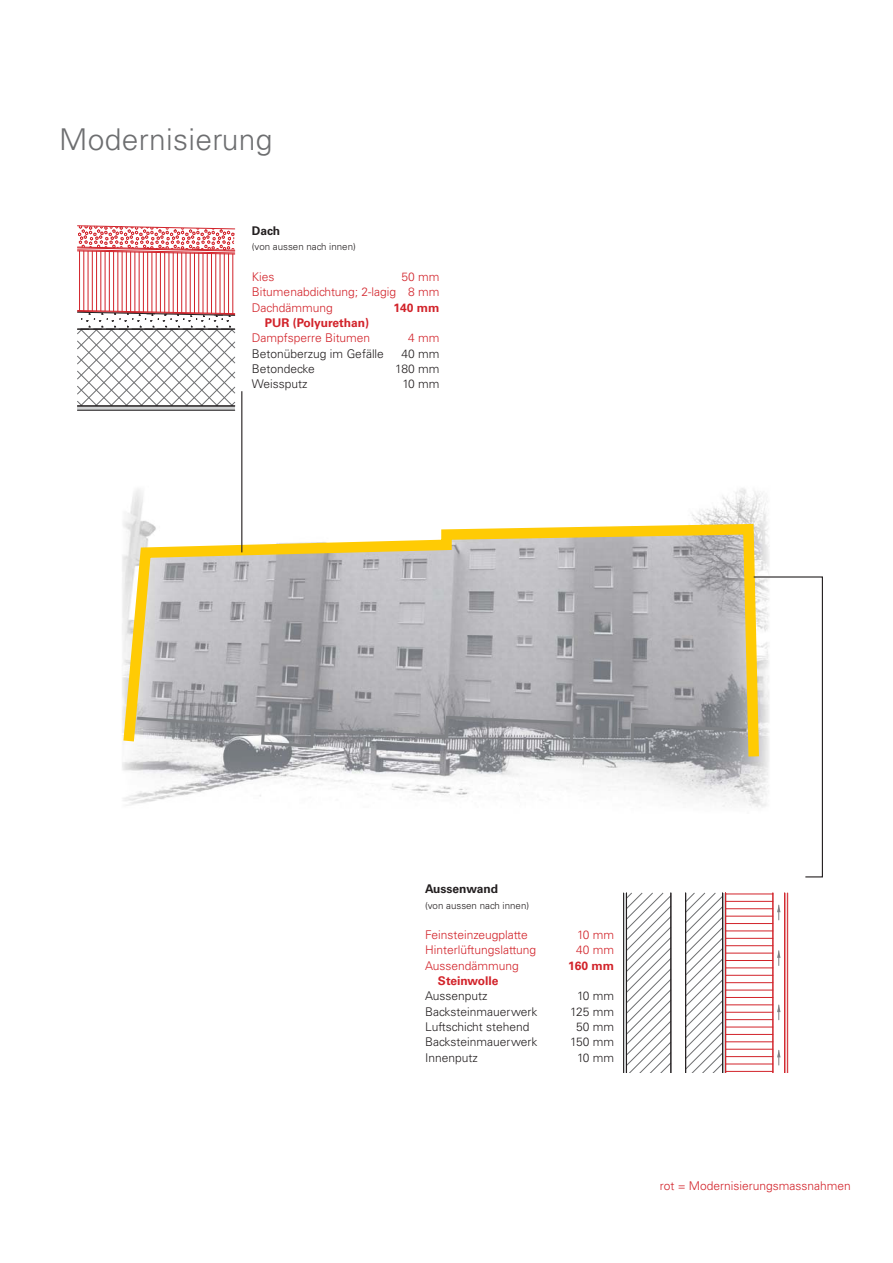
<style>
.page{position:relative;width:893px;height:1263px;background:#fff}
.page>*{position:absolute;margin:0;border:0;box-sizing:border-box;transform-origin:0 0}
.t1{font:300 30px "Univers LT Std";letter-spacing:.01em;color:#6d6e70}
.t2{font:300 12px/15.3px "Univers LT Std";color:#d2232a;text-align:justify}
.t3{font:300 12px "Univers LT Std";color:#231f20}
.t4{font:700 12px "Univers LT Std";color:#d2232a}
.t5{font:700 12px "Univers LT Std";color:#231f20}
.t6{font:300 9.75px "Univers LT Std";color:#231f20}
</style>
<div class="page">
<img style="left:122px;top:486px;width:647px;height:320px">
<svg style="left:122px;top:519px;width:642px;height:248px"></svg>
<hr style="left:241px;top:391px;width:1px;height:161px;background:#231f20">
<hr style="left:785px;top:893px;width:3px;height:179px;background:#f6dfe0">
<hr style="left:723px;top:893px;width:3px;height:179px;background:#d1d3d4">
<hr style="left:624px;top:893px;width:2px;height:179px;background:#d1d3d4">
<svg style="left:685px;top:892px;width:38px;height:180px"></svg>
<svg style="left:626px;top:892px;width:45px;height:180px"></svg>
<hr style="left:726px;top:894px;width:47px;height:1px;background:#d2232a">
<hr style="left:726px;top:901px;width:47px;height:1px;background:#d2232a">
<hr style="left:726px;top:908px;width:47px;height:1px;background:#d2232a">
<hr style="left:726px;top:916px;width:47px;height:1px;background:#d2232a">
<hr style="left:726px;top:923px;width:47px;height:1px;background:#d2232a">
<hr style="left:726px;top:931px;width:47px;height:1px;background:#d2232a">
<hr style="left:726px;top:938px;width:47px;height:1px;background:#d2232a">
<hr style="left:726px;top:945px;width:47px;height:1px;background:#d2232a">
<hr style="left:726px;top:953px;width:47px;height:1px;background:#d2232a">
<hr style="left:726px;top:960px;width:47px;height:1px;background:#d2232a">
<hr style="left:726px;top:968px;width:47px;height:1px;background:#d2232a">
<hr style="left:726px;top:975px;width:47px;height:1px;background:#d2232a">
<hr style="left:726px;top:982px;width:47px;height:1px;background:#d2232a">
<hr style="left:726px;top:990px;width:47px;height:1px;background:#d2232a">
<hr style="left:726px;top:997px;width:47px;height:1px;background:#d2232a">
<hr style="left:726px;top:1004px;width:47px;height:1px;background:#d2232a">
<hr style="left:726px;top:1012px;width:47px;height:1px;background:#d2232a">
<hr style="left:726px;top:1019px;width:47px;height:1px;background:#d2232a">
<hr style="left:726px;top:1027px;width:47px;height:1px;background:#d2232a">
<hr style="left:726px;top:1034px;width:47px;height:1px;background:#d2232a">
<hr style="left:726px;top:1041px;width:47px;height:1px;background:#d2232a">
<hr style="left:726px;top:1049px;width:47px;height:1px;background:#d2232a">
<hr style="left:726px;top:1056px;width:47px;height:1px;background:#d2232a">
<hr style="left:726px;top:1064px;width:47px;height:1px;background:#d2232a">
<hr style="left:726px;top:1071px;width:47px;height:1px;background:#d2232a">
<hr style="left:722px;top:893px;width:1px;height:179px;background:#231f20">
<hr style="left:685px;top:893px;width:1px;height:179px;background:#231f20">
<hr style="left:623px;top:893px;width:1px;height:179px;background:#231f20">
<hr style="left:671px;top:893px;width:1px;height:179px;background:#231f20">
<hr style="left:626px;top:893px;width:1px;height:179px;background:#231f20">
<hr style="left:787px;top:893px;width:1px;height:179px;background:#d2232a">
<hr style="left:725px;top:893px;width:1px;height:179px;background:#d2232a">
<hr style="left:773px;top:893px;width:1px;height:179px;background:#d2232a">
<hr style="left:784px;top:893px;width:1px;height:179px;background:#d2232a">
<svg style="left:777px;top:1050px;width:4px;height:15px"></svg>
<svg style="left:777px;top:1005px;width:4px;height:15px"></svg>
<svg style="left:777px;top:951px;width:3px;height:14px"></svg>
<svg style="left:777px;top:905px;width:3px;height:15px"></svg>
<hr style="left:79px;top:251px;width:1px;height:60px;background:#d2232a">
<hr style="left:84px;top:251px;width:1px;height:60px;background:#d2232a">
<hr style="left:88px;top:251px;width:1px;height:60px;background:#d2232a">
<hr style="left:92px;top:251px;width:1px;height:60px;background:#d2232a">
<hr style="left:96px;top:251px;width:1px;height:60px;background:#d2232a">
<hr style="left:101px;top:251px;width:1px;height:60px;background:#d2232a">
<hr style="left:105px;top:251px;width:1px;height:60px;background:#d2232a">
<hr style="left:109px;top:251px;width:1px;height:60px;background:#d2232a">
<hr style="left:113px;top:252px;width:1px;height:59px;background:#d2232a">
<hr style="left:118px;top:252px;width:1px;height:59px;background:#d2232a">
<hr style="left:122px;top:252px;width:1px;height:59px;background:#d2232a">
<hr style="left:126px;top:252px;width:1px;height:59px;background:#d2232a">
<hr style="left:130px;top:252px;width:1px;height:60px;background:#d2232a">
<hr style="left:135px;top:252px;width:1px;height:60px;background:#d2232a">
<hr style="left:139px;top:252px;width:1px;height:60px;background:#d2232a">
<hr style="left:143px;top:252px;width:1px;height:60px;background:#d2232a">
<hr style="left:147px;top:252px;width:1px;height:60px;background:#d2232a">
<hr style="left:152px;top:252px;width:1px;height:60px;background:#d2232a">
<hr style="left:156px;top:252px;width:1px;height:60px;background:#d2232a">
<hr style="left:160px;top:253px;width:1px;height:59px;background:#d2232a">
<hr style="left:164px;top:253px;width:1px;height:59px;background:#d2232a">
<hr style="left:169px;top:253px;width:1px;height:59px;background:#d2232a">
<hr style="left:173px;top:253px;width:1px;height:59px;background:#d2232a">
<hr style="left:177px;top:253px;width:1px;height:59px;background:#d2232a">
<hr style="left:181px;top:253px;width:1px;height:60px;background:#d2232a">
<hr style="left:186px;top:253px;width:1px;height:60px;background:#d2232a">
<hr style="left:190px;top:253px;width:1px;height:60px;background:#d2232a">
<hr style="left:194px;top:253px;width:1px;height:60px;background:#d2232a">
<hr style="left:198px;top:253px;width:1px;height:60px;background:#d2232a">
<hr style="left:203px;top:253px;width:1px;height:60px;background:#d2232a">
<hr style="left:207px;top:253px;width:1px;height:60px;background:#d2232a">
<hr style="left:211px;top:254px;width:1px;height:59px;background:#d2232a">
<hr style="left:216px;top:254px;width:1px;height:59px;background:#d2232a">
<hr style="left:220px;top:254px;width:1px;height:59px;background:#d2232a">
<hr style="left:224px;top:254px;width:1px;height:59px;background:#d2232a">
<hr style="left:228px;top:254px;width:1px;height:59px;background:#d2232a">
<hr style="left:233px;top:254px;width:1px;height:60px;background:#d2232a">
<svg style="left:77px;top:310px;width:158px;height:96px"></svg>
<hr style="left:77px;top:329px;width:158px;height:1px;background:#231f20">
<svg style="left:77px;top:225px;width:158px;height:29px"></svg>
<svg style="left:77px;top:407px;width:158px;height:3px"></svg>
<hr style="left:77px;top:406px;width:158px;height:1px;background:#231f20">
<hr style="left:77px;top:410px;width:158px;height:1px;background:#231f20">
<svg style="left:134px;top:576px;width:689px;height:302px"></svg>
<h1 class="t1" style="left:59px;top:125px;width:215px">Modernisierung</h1>
<p class="t5" style="left:252px;top:225px;width:30px">Dach</p>
<p class="t6" style="left:252px;top:242px;width:105px">(von aussen nach innen)</p>
<p class="t2" style="left:252px;top:270px;width:24px">Kies</p>
<p class="t2" style="left:252px;top:270px;width:189px;text-indent:149px">50 mm Bitumenabdichtung; 2-lagig 8 mm Dachdämmung</p>
<p class="t4" style="left:393px;top:302px;width:48px">140 mm</p>
<p class="t4" style="left:265px;top:317px;width:106px">PUR (Polyurethan)</p>
<p class="t2" style="left:252px;top:331px;width:120px">Dampfsperre Bitumen</p>
<p class="t2" style="left:408px;top:331px;width:33px">4 mm</p>
<p class="t3" style="left:252px;top:348px;width:134px">Betonüberzug im Gefälle</p>
<p class="t3" style="left:401px;top:348px;width:40px">40 mm</p>
<p class="t3" style="left:252px;top:363px;width:64px">Betondecke</p>
<p class="t3" style="left:395px;top:363px;width:46px">180 mm</p>
<p class="t3" style="left:252px;top:378px;width:57px">Weissputz</p>
<p class="t3" style="left:402px;top:378px;width:39px">10 mm</p>
<p class="t5" style="left:425px;top:883px;width:74px">Aussenwand</p>
<p class="t6" style="left:425px;top:900px;width:105px">(von aussen nach innen)</p>
<p class="t2" style="left:425px;top:928px;width:104px">Feinsteinzeugplatte</p>
<p class="t2" style="left:577px;top:928px;width:39px">10 mm</p>
<p class="t2" style="left:425px;top:943px;width:112px">Hinterlüftungslattung</p>
<p class="t2" style="left:576px;top:943px;width:40px">40 mm</p>
<p class="t2" style="left:425px;top:958px;width:95px">Aussendämmung</p>
<p class="t4" style="left:568px;top:960px;width:48px">160 mm</p>
<p class="t4" style="left:438px;top:975px;width:62px">Steinwolle</p>
<p class="t3" style="left:425px;top:990px;width:64px">Aussenputz</p>
<p class="t3" style="left:577px;top:990px;width:39px">10 mm</p>
<p class="t3" style="left:425px;top:1006px;width:114px">Backsteinmauerwerk</p>
<p class="t3" style="left:570px;top:1006px;width:46px">125 mm</p>
<p class="t3" style="left:425px;top:1021px;width:106px">Luftschicht stehend</p>
<p class="t3" style="left:576px;top:1021px;width:40px">50 mm</p>
<p class="t3" style="left:425px;top:1036px;width:114px">Backsteinmauerwerk</p>
<p class="t3" style="left:570px;top:1036px;width:46px">150 mm</p>
<p class="t3" style="left:425px;top:1051px;width:54px">Innenputz</p>
<p class="t3" style="left:577px;top:1051px;width:39px">10 mm</p>
<p class="t2" style="left:660px;top:1179px;width:193px">rot = Modernisierungsmassnahmen</p>
</div>
